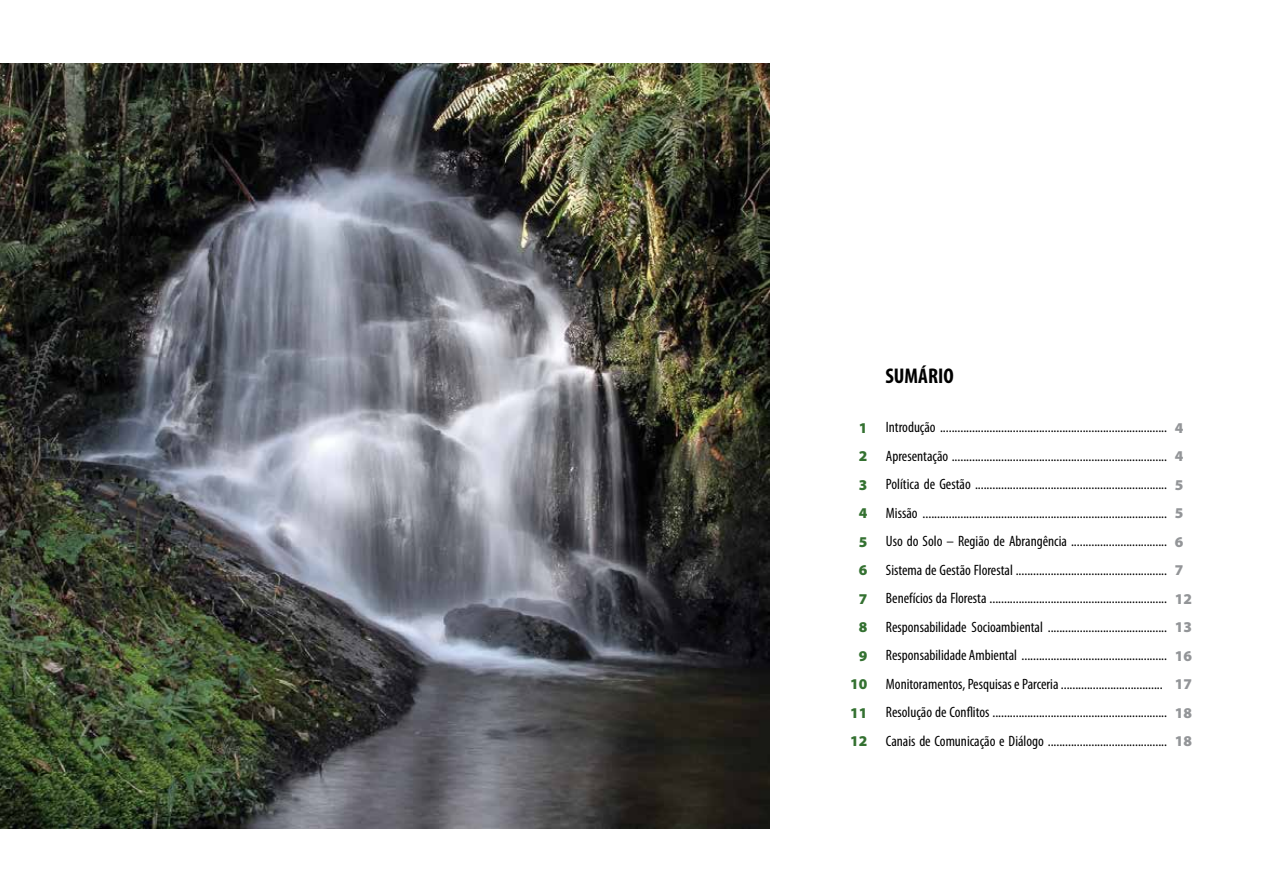
<style>
.page{position:relative;width:1276px;height:893px;background:#fff}
.page>*{position:absolute;margin:0;border:0;box-sizing:border-box;transform-origin:0 0}
.t1{font:700 condensed 21.3px "Myriad Pro";color:#000}
.t2{font:condensed 15px/28.5px "Myriad Pro";color:#000}
.t3{font:900 15px/28.5px "Myriad Pro";color:#939598}
.t4{font:900 15px/28.5px "Myriad Pro";color:#347131;text-align:center}
</style>
<div class="page">
<img style="left:0;top:64px;width:770px;height:765px">
<h1 class="t1" style="left:885px;top:363px;width:70px">SUMÁRIO</h1>
<p class="t2" style="left:886px;top:413px;width:283px">Introdução ..............................................................................<br>Apresentação ..........................................................................<br>Política de Gestão ..................................................................<br>Missão ....................................................................................<br>Uso do Solo – Região de Abrangência .................................<br>Sistema de Gestão Florestal ....................................................<br>Benefícios da Floresta .............................................................<br>Responsabilidade Socioambiental .........................................<br>Responsabilidade Ambiental ..................................................<br>Monitoramentos, Pesquisas e Parceria ...................................<br>Resolução de Conflitos ............................................................<br>Canais de Comunicação e Diálogo .........................................</p>
<p class="t4" style="left:850px;top:414px;width:19px">1<br>2<br>3<br>4<br>5<br>6<br>7<br>8<br>9<br>10<br>11<br>12</p>
<p class="t3" style="left:1174px;top:414px;width:19px">4<br>4<br>5<br>5<br>6<br>7<br>12<br>13<br>16<br>17<br>18<br>18</p>
</div>
